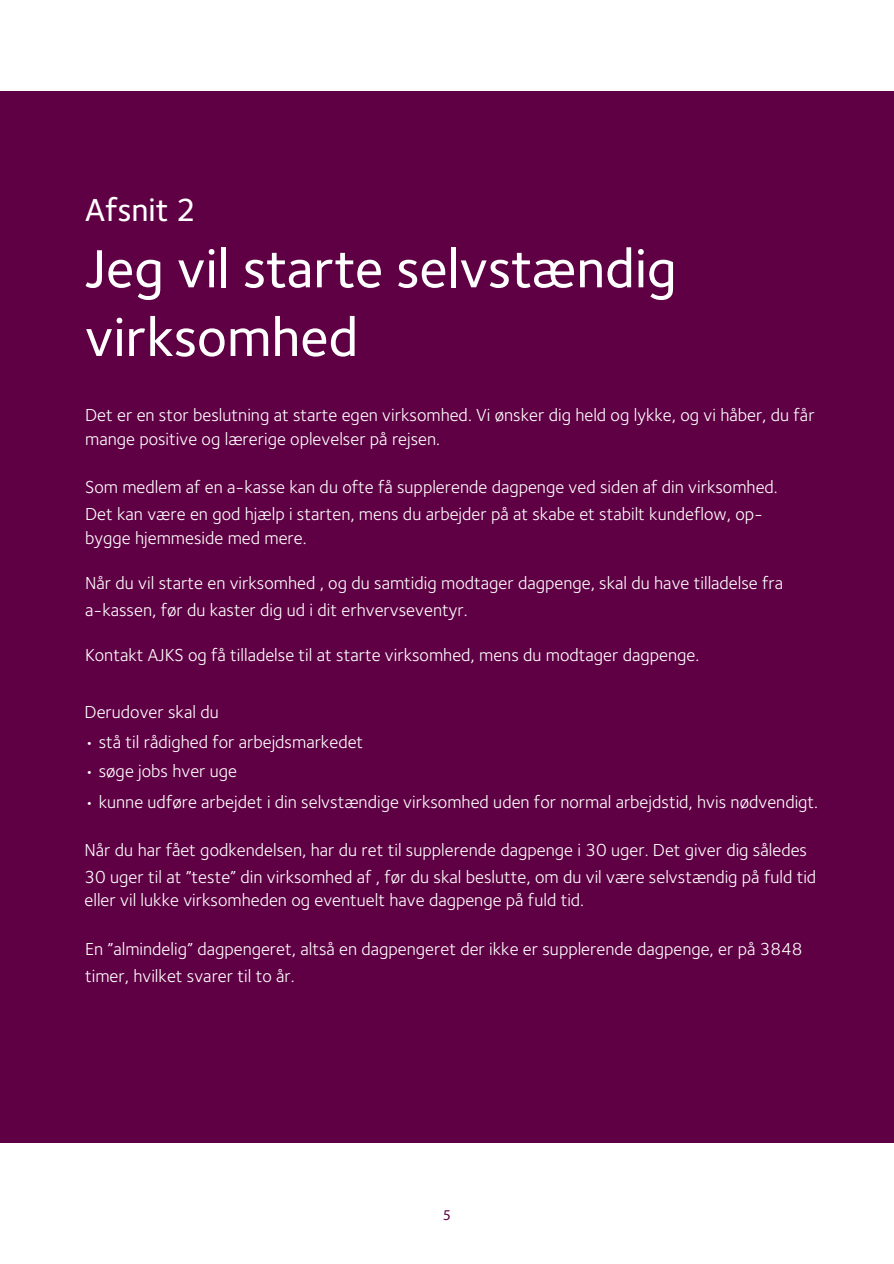
<style>
.page{position:relative;width:894px;height:1264px;background:#fff}
.page>*{position:absolute;margin:0;border:0;box-sizing:border-box;transform-origin:0 0}
.t1{font:500 55.5px/68.7px "Foundry Sterling";color:#fff}
.t2{font:500 33px "Foundry Sterling";color:#fff}
.t3{font:18px/27px "Foundry Sterling";color:#fff}
.t4{font:15px "Myriad Pro";color:#600044}
</style>
<div class="page">
<div style="left:0;top:92px;width:893px;height:1050px;background:#600044"></div>
<h2 class="t2" style="left:85px;top:189px;width:112px">Afsnit 2</h2>
<h1 class="t1" style="left:85px;top:233px;width:593px">Jeg vil starte selvstændig virksomhed</h1>
<p class="t3" style="left:85px;top:403px;width:730px;line-height:23.7px">Det er en stor beslutning at starte egen virksomhed. Vi ønsker dig held og lykke, og vi håber, du får mange positive og lærerige oplevelser på rejsen.</p>
<p class="t3" style="left:85px;top:473px;width:694px">Som medlem af en a-kasse kan du ofte få supplerende dagpenge ved siden af din virksomhed.<br>Det kan være en god hjælp i starten, mens du arbejder på at skabe et stabilt kundeflow, op-</p>
<p class="t3" style="left:85px;top:524px;width:223px">bygge hjemmeside med mere.</p>
<p class="t3" style="left:85px;top:569px;width:699px">Når du vil starte en virksomhed , og du samtidig modtager dagpenge, skal du have tilladelse fra a-kassen, før du kaster dig ud i dit erhvervseventyr.</p>
<p class="t3" style="left:85px;top:641px;width:615px">Kontakt AJKS og få tilladelse til at starte virksomhed, mens du modtager dagpenge.</p>
<p class="t3" style="left:84px;top:697px;width:136px">Derudover skal du</p>
<p class="t3" style="left:84px;top:728px;width:280px">• stå til rådighed for arbejdsmarkedet</p>
<p class="t3" style="left:84px;top:757px;width:154px">• søge jobs hver uge</p>
<p class="t3" style="left:84px;top:787px;width:735px">• kunne udføre arbejdet i din selvstændige virksomhed uden for normal arbejdstid, hvis nødvendigt.</p>
<p class="t3" style="left:84px;top:835px;width:733px">Når du har fået godkendelsen, har du ret til supplerende dagpenge i 30 uger. Det giver dig således<br>30 uger til at ”teste” din virksomhed af , før du skal beslutte, om du vil være selvstændig på fuld tid</p>
<p class="t3" style="left:84px;top:886px;width:501px">eller vil lukke virksomheden og eventuelt have dagpenge på fuld tid.</p>
<p class="t3" style="left:85px;top:934px;width:718px">En ”almindelig” dagpengeret, altså en dagpengeret der ikke er supplerende dagpenge, er på 3848 timer, hvilket svarer til to år.</p>
<p class="t4" style="left:443px;top:1208px;width:9px">5</p>
</div>
